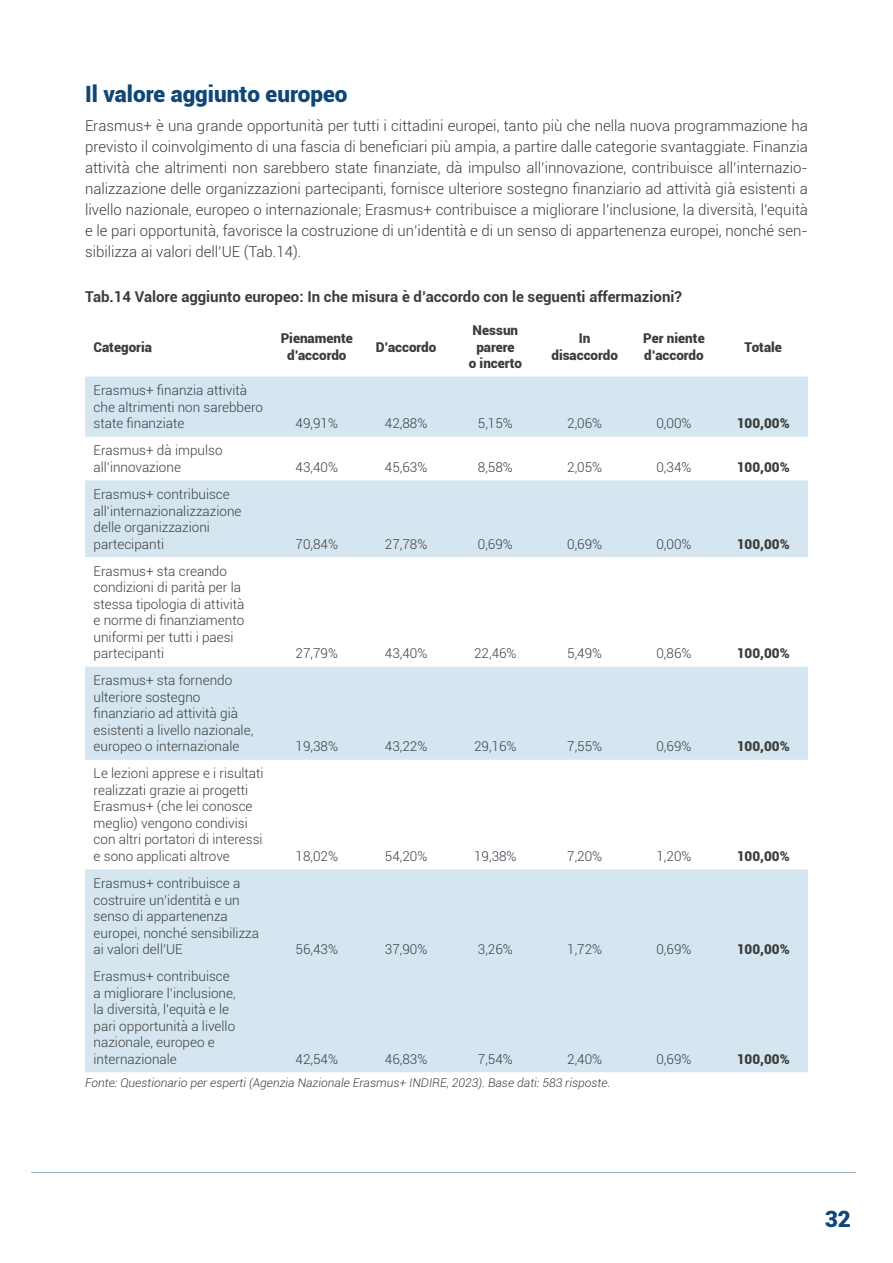
<style>
.page{position:relative;width:893px;height:1263px;background:#fff}
.page>*{position:absolute;margin:0;border:0;box-sizing:border-box;transform-origin:0 0}
.t1{font:900 22.5px "Roboto";color:#0d4677}
.t2{font:300 15px/21px "Roboto";color:#3c3c3b;text-align:justify}
.t3{font:700 15px "Roboto";color:#3c3c3b}
.t4{font:300 13.5px/16.5px "Roboto";color:#3c3c3b}
.t5{font:300 13.5px/16.5px "Roboto";color:#333e48}
.t6{font:900 13.5px/16.5px "Roboto";color:#3c3c3b;text-align:center}
.t7{font:italic 300 12px "Roboto";color:#3c3c3b}
</style>
<div class="page">
<hr style="left:31px;top:1172px;width:825px;height:1px;background:#0d4677">
<svg style="left:85px;top:377px;width:723px;height:695px;fill:#d5e6f0"></svg>
<h1 class="t1" style="left:85px;top:78px;width:264px">Il valore aggiunto europeo</h1>
<p class="t2" style="left:85px;top:115px;width:724px">Erasmus+ è una grande opportunità per tutti i cittadini europei, tanto più che nella nuova programmazione ha previsto il coinvolgimento di una fascia di beneficiari più ampia, a partire dalle categorie svantaggiate. Finanzia attività che altrimenti non sarebbero state finanziate, dà impulso all’innovazione, contribuisce all’internazio&shy;nalizzazione delle organizzazioni partecipanti, fornisce ulteriore sostegno finanziario ad attività già esistenti a livello nazionale, europeo o internazionale; Erasmus+ contribuisce a migliorare l’inclusione, la diversità, l’equità e le pari opportunità, favorisce la costruzione di un’identità e di un senso di appartenenza europei, nonché sen&shy;sibilizza ai valori dell’UE (Tab.14).</p>
<p class="t3" style="left:85px;top:286px;width:598px">Tab.14 Valore aggiunto europeo: In che misura è d’accordo con le seguenti affermazioni?</p>
<p class="t6" style="left:94px;top:338px;width:60px">Categoria</p>
<p class="t6" style="left:281px;top:330px;width:74px">Pienamente d’accordo</p>
<p class="t6" style="left:376px;top:338px;width:62px">D’accordo</p>
<p class="t6" style="left:469px;top:321px;width:55px">Nessun parere<br>o incerto</p>
<p class="t6" style="left:551px;top:330px;width:68px">In disaccordo</p>
<p class="t6" style="left:643px;top:330px;width:63px;text-align:left">Per niente d’accordo</p>
<p class="t6" style="left:745px;top:338px;width:39px">Totale</p>
<p class="t5" style="left:94px;top:382px;width:171px">Erasmus+ finanzia attività che altrimenti non sarebbero state finanziate</p>
<p class="t4" style="left:94px;top:442px;width:131px">Erasmus+ dà impulso all’innovazione</p>
<p class="t4" style="left:94px;top:485px;width:149px">Erasmus+ contribuisce all’internazionalizzazione delle organizzazioni partecipanti</p>
<p class="t4" style="left:94px;top:562px;width:152px">Erasmus+ sta creando condizioni di parità per la stessa tipologia di attività e norme di finanziamento uniformi per tutti i paesi partecipanti</p>
<p class="t4" style="left:94px;top:672px;width:161px">Erasmus+ sta fornendo ulteriore sostegno finanziario ad attività già esistenti a livello nazionale, europeo o internazionale</p>
<p class="t4" style="left:94px;top:765px;width:172px">Le lezioni apprese e i risultati realizzati grazie ai progetti<br>Erasmus+ (che lei conosce meglio) vengono condivisi con altri portatori di interessi e sono applicati altrove</p>
<p class="t4" style="left:94px;top:874px;width:167px">Erasmus+ contribuisce a costruire un’identità e un senso di appartenenza europei, nonché sensibilizza ai valori dell’UE</p>
<p class="t5" style="left:296px;top:415px;width:44px">49,91%</p>
<p class="t5" style="left:385px;top:415px;width:44px">42,88%</p>
<p class="t5" style="left:478px;top:415px;width:36px">5,15%</p>
<p class="t5" style="left:567px;top:415px;width:36px">2,06%</p>
<p class="t5" style="left:656px;top:415px;width:36px">0,00%</p>
<p class="t6" style="left:737px;top:415px;width:55px">100,00%</p>
<p class="t5" style="left:296px;top:458px;width:44px">43,40%</p>
<p class="t5" style="left:385px;top:458px;width:44px">45,63%</p>
<p class="t5" style="left:478px;top:458px;width:36px">8,58%</p>
<p class="t5" style="left:567px;top:458px;width:36px">2,05%</p>
<p class="t5" style="left:656px;top:458px;width:36px">0,34%</p>
<p class="t6" style="left:737px;top:458px;width:55px">100,00%</p>
<p class="t4" style="left:296px;top:535px;width:44px">70,84%</p>
<p class="t4" style="left:385px;top:535px;width:44px">27,78%</p>
<p class="t5" style="left:478px;top:535px;width:36px">0,69%</p>
<p class="t5" style="left:567px;top:535px;width:36px">0,69%</p>
<p class="t5" style="left:656px;top:535px;width:36px">0,00%</p>
<p class="t6" style="left:737px;top:535px;width:55px">100,00%</p>
<p class="t5" style="left:296px;top:645px;width:44px">27,79%</p>
<p class="t5" style="left:385px;top:645px;width:44px">43,40%</p>
<p class="t5" style="left:474px;top:645px;width:44px">22,46%</p>
<p class="t5" style="left:567px;top:645px;width:36px">5,49%</p>
<p class="t5" style="left:656px;top:645px;width:36px">0,86%</p>
<p class="t6" style="left:737px;top:644px;width:55px">100,00%</p>
<p class="t5" style="left:296px;top:738px;width:44px">19,38%</p>
<p class="t5" style="left:385px;top:738px;width:44px">43,22%</p>
<p class="t5" style="left:474px;top:738px;width:44px">29,16%</p>
<p class="t5" style="left:567px;top:738px;width:36px">7,55%</p>
<p class="t5" style="left:656px;top:738px;width:36px">0,69%</p>
<p class="t6" style="left:737px;top:738px;width:55px">100,00%</p>
<p class="t4" style="left:296px;top:847px;width:44px">18,02%</p>
<p class="t5" style="left:385px;top:847px;width:44px">54,20%</p>
<p class="t5" style="left:474px;top:847px;width:44px">19,38%</p>
<p class="t5" style="left:567px;top:847px;width:36px">7,20%</p>
<p class="t5" style="left:656px;top:847px;width:36px">1,20%</p>
<p class="t6" style="left:737px;top:847px;width:55px">100,00%</p>
<p class="t5" style="left:296px;top:940px;width:44px">56,43%</p>
<p class="t5" style="left:385px;top:940px;width:44px">37,90%</p>
<p class="t5" style="left:478px;top:940px;width:36px">3,26%</p>
<p class="t5" style="left:567px;top:940px;width:36px">1,72%</p>
<p class="t5" style="left:656px;top:940px;width:36px">0,69%</p>
<p class="t6" style="left:737px;top:940px;width:55px">100,00%</p>
<p class="t4" style="left:94px;top:968px;width:144px">Erasmus+ contribuisce a migliorare l’inclusione, la diversità, l’equità e le pari opportunità a livello nazionale, europeo e internazionale</p>
<p class="t5" style="left:296px;top:1050px;width:44px">42,54%</p>
<p class="t5" style="left:385px;top:1050px;width:44px">46,83%</p>
<p class="t5" style="left:478px;top:1050px;width:36px">7,54%</p>
<p class="t5" style="left:567px;top:1050px;width:36px">2,40%</p>
<p class="t5" style="left:656px;top:1050px;width:36px">0,69%</p>
<p class="t6" style="left:737px;top:1050px;width:55px">100,00%</p>
<p class="t7" style="left:85px;top:1075px;width:527px">Fonte: Questionario per esperti (Agenzia Nazionale Erasmus+ INDIRE, 2023). Base dati: 583 risposte.</p>
<h1 class="t1" style="left:825px;top:1203px;width:28px">32</h1>
</div>
